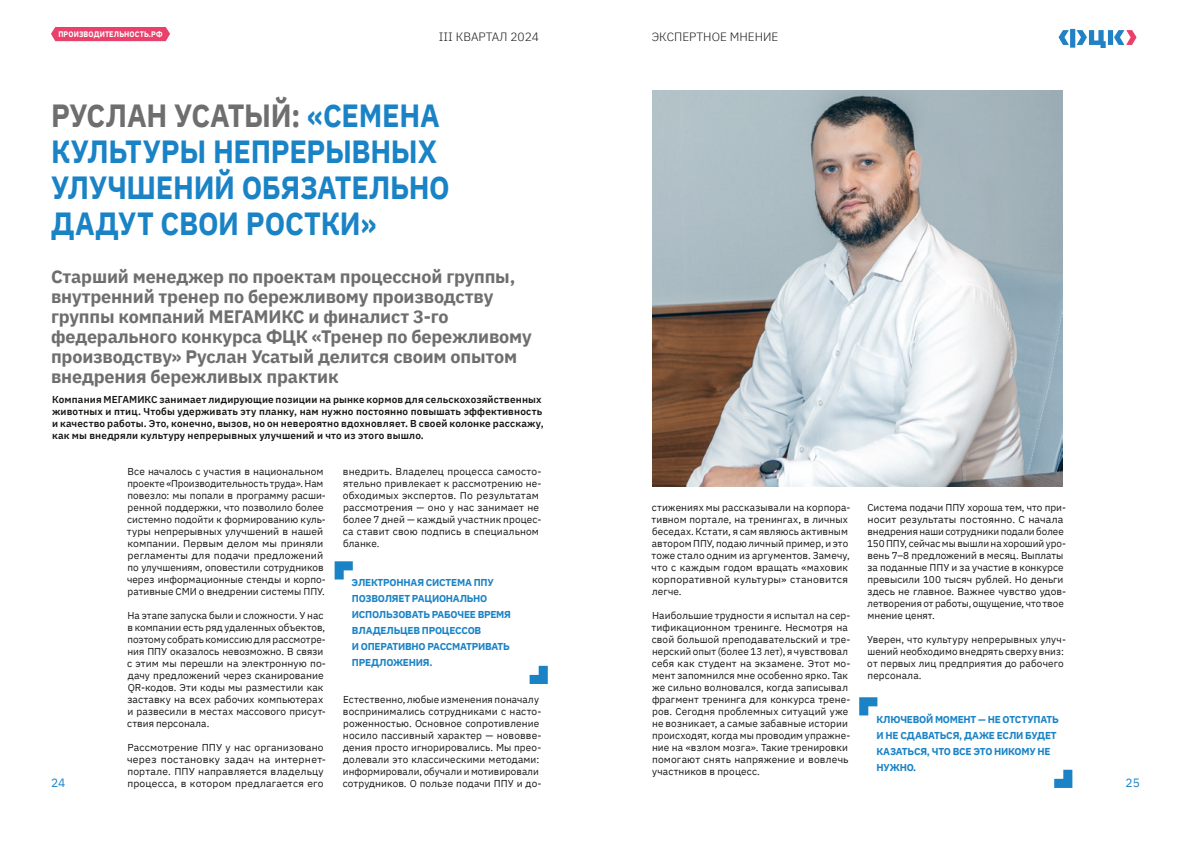
<style>
.page{position:relative;width:1191px;height:842px;background:#fff}
.page>*{position:absolute;margin:0;border:0;box-sizing:border-box;transform-origin:0 0}
.t1{font:700 32px/36px "IBM Plex Sans";letter-spacing:-.01em;color:#1a83c6;scale:.9 1}
.t2{font:700 18px/20px "IBM Plex Sans";letter-spacing:-.01em;color:#6e6e6e}
.t3{font:300 12px "IBM Plex Sans";color:#181716}
.t4{font:12px "IBM Plex Sans";color:#1a83c6}
.t5{font:10px/12px "IBM Plex Sans";letter-spacing:.01em;color:#181716}
.t6{font:600 10px/12px "IBM Plex Sans";letter-spacing:.015em;color:#181716}
.t7{font:700 10px/16px "IBM Plex Sans";letter-spacing:-.025em;color:#1a83c6}
.t8{font:700 8px "IBM Plex Sans";letter-spacing:.015em;color:#fff;scale:.9 1}
.s1{color:#6e6e6e}
</style>
<div class="page">
<img style="left:652px;top:91px;width:411px;height:396px">
<svg style="left:334px;top:561px;width:19px;height:18px"></svg>
<svg style="left:529px;top:666px;width:19px;height:18px"></svg>
<svg style="left:859px;top:697px;width:18px;height:18px"></svg>
<svg style="left:1054px;top:770px;width:18px;height:18px"></svg>
<div style="left:51px;top:27px;width:119px;height:14px;background:#e9416c"></div>
<svg style="left:1114px;top:30px;width:22px;height:15px"></svg>
<div style="left:1108px;top:30px;width:5px;height:15px;background:#2081c4"></div>
<div style="left:1070px;top:29px;width:5px;height:19px;background:#2081c4"></div>
<svg style="left:1058px;top:30px;width:10px;height:15px"></svg>
<svg style="left:1076px;top:30px;width:29px;height:18px"></svg>
<p class="t8" style="left:58px;top:28px;width:117px">ПРОИЗВОДИТЕЛЬНОСТЬ.РФ</p>
<p class="t3" style="left:439px;top:28px;width:102px">III КВАРТАЛ 2024</p>
<p class="t3" style="left:652px;top:28px;width:128px">ЭКСПЕРТНОЕ МНЕНИЕ</p>
<h1 class="t1" style="left:51px;top:95px;width:444px"><span class="s1">РУСЛАН УСАТЫЙ:</span> «СЕМЕНА<br>КУЛЬТУРЫ НЕПРЕРЫВНЫХ<br>УЛУЧШЕНИЙ ОБЯЗАТЕЛЬНО<br>ДАДУТ СВОИ РОСТКИ»</h1>
<p class="t2" style="left:51px;top:265px;width:482px">Старший менеджер по проектам процессной группы, внутренний тренер по бережливому производству группы компаний МЕГАМИКС и финалист 3-го федерального конкурса ФЦК «Тренер по бережливому производству» Руслан Усатый делится своим опытом внедрения бережливых практик</p>
<p class="t6" style="left:52px;top:392px;width:493px">Компания МЕГАМИКС занимает лидирующие позиции на рынке кормов для сельскохозяйственных животных и птиц. Чтобы удерживать эту планку, нам нужно постоянно повышать эффективность и качество работы. Это, конечно, вызов, но он невероятно вдохновляет. В своей колонке расскажу, как мы внедряли культуру непрерывных улучшений и что из этого вышло.</p>
<p class="t4" style="left:51px;top:773px;width:16px">24</p>
<p class="t5" style="left:127px;top:464px;width:200px">Все началось с участия в национальном проекте «Производительность труда». Нам повезло: мы попали в программу расши&shy;ренной поддержки, что позволило более системно подойти к формированию куль&shy;туры непрерывных улучшений в нашей компании. Первым делом мы приняли регламенты для подачи предложений по улучшениям, оповестили сотрудников через информационные стенды и корпо&shy;ративные СМИ о внедрении системы ППУ.</p>
<p class="t5" style="left:127px;top:608px;width:200px">На этапе запуска были и сложности. У нас в компании есть ряд удаленных объектов, поэтому собрать комиссию для рассмотре&shy;ния ППУ оказалось невозможно. В связи с этим мы перешли на электронную по&shy;дачу предложений через сканирование QR-кодов. Эти коды мы разместили как заставку на всех рабочих компьютерах и развесили в местах массового присут&shy;ствия персонала.</p>
<p class="t5" style="left:127px;top:740px;width:200px">Рассмотрение ППУ у нас организовано через постановку задач на интернет&shy;портале. ППУ направляется владельцу процесса, в котором предлагается его</p>
<p class="t5" style="left:343px;top:464px;width:200px">внедрить. Владелец процесса самосто&shy;ятельно привлекает к рассмотрению не&shy;обходимых экспертов. По результатам рассмотрения — оно у нас занимает не более 7 дней — каждый участник процес&shy;са ставит свою подпись в специальном бланке.</p>
<p class="t7" style="left:351px;top:574px;width:161px">ЭЛЕКТРОННАЯ СИСТЕМА ППУ<br>ПОЗВОЛЯЕТ РАЦИОНАЛЬНО<br>ИСПОЛЬЗОВАТЬ РАБОЧЕЕ ВРЕМЯ<br>ВЛАДЕЛЬЦЕВ ПРОЦЕССОВ<br>И ОПЕРАТИВНО РАССМАТРИВАТЬ<br>ПРЕДЛОЖЕНИЯ.</p>
<p class="t5" style="left:343px;top:692px;width:200px">Естественно, любые изменения поначалу воспринимались сотрудниками с насто&shy;роженностью. Основное сопротивление носило пассивный характер — нововве&shy;дения просто игнорировались. Мы прео&shy;долевали это классическими методами: информировали, обучали и мотивировали сотрудников. О пользе подачи ППУ и до-</p>
<p class="t5" style="left:651px;top:500px;width:200px">стижениях мы рассказывали на корпора&shy;тивном портале, на тренингах, в личных беседах. Кстати, я сам являюсь активным автором ППУ, подаю личный пример, и это тоже стало одним из аргументов. Замечу, что с каждым годом вращать «маховик корпоративной культуры» становится легче.</p>
<p class="t5" style="left:651px;top:608px;width:200px">Наибольшие трудности я испытал на сер&shy;тификационном тренинге. Несмотря на свой большой преподавательский и тре&shy;нерский опыт (более 13 лет), я чувствовал себя как студент на экзамене. Этот мо&shy;мент запомнился мне особенно ярко. Так же сильно волновался, когда записывал фрагмент тренинга для конкурса трене&shy;ров. Сегодня проблемных ситуаций уже не возникает, а самые забавные истории происходят, когда мы проводим упражне&shy;ние на «взлом мозга». Такие тренировки помогают снять напряжение и вовлечь участников в процесс.</p>
<p class="t5" style="left:867px;top:500px;width:200px">Система подачи ППУ хороша тем, что при&shy;носит результаты постоянно. С начала внедрения наши сотрудники подали более 150 ППУ, сейчас мы вышли на хороший уро&shy;вень 7–8 предложений в месяц. Выплаты за поданные ППУ и за участие в конкурсе превысили 100 тысяч рублей. Но деньги здесь не главное. Важнее чувство удов&shy;летворения от работы, ощущение, что твое мнение ценят.</p>
<p class="t5" style="left:867px;top:632px;width:200px">Уверен, что культуру непрерывных улуч&shy;шений необходимо внедрять сверху вниз: от первых лиц предприятия до рабочего персонала.</p>
<p class="t7" style="left:876px;top:710px;width:184px">КЛЮЧЕВОЙ МОМЕНТ — НЕ ОТСТУПАТЬ<br>И НЕ СДАВАТЬСЯ, ДАЖЕ ЕСЛИ БУДЕТ<br>КАЗАТЬСЯ, ЧТО ВСЕ ЭТО НИКОМУ НЕ<br>НУЖНО.</p>
<p class="t4" style="left:1125px;top:773px;width:16px">25</p>
</div>
